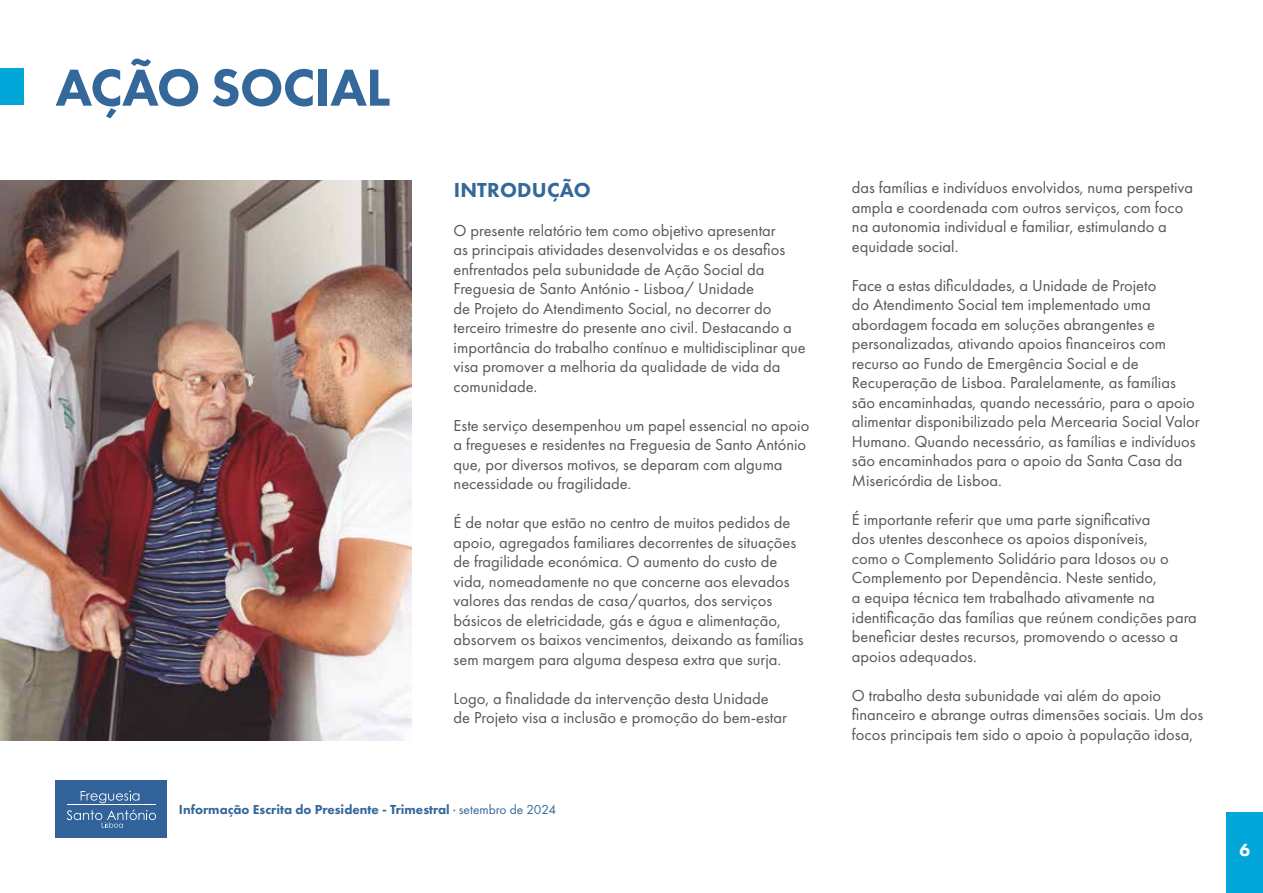
<style>
.page{position:relative;width:1263px;height:893px;background:#fff}
.page>*{position:absolute;margin:0;border:0;box-sizing:border-box;transform-origin:0 0}
.t1{font:800 54px "Futura PT";letter-spacing:-.015em;color:#34679a}
.t2{font:800 21px "Futura PT";letter-spacing:.01em;color:#34679a}
.t3{font:800 18px "Futura PT";color:#fff}
.t4{font:16.5px/19.5px "Futura PT";color:#575756}
.t5{font:800 13.5px "Futura PT";color:#34679a}
.s1{font-weight:400}
</style>
<div class="page">
<img style="left:0;top:181px;width:411px;height:560px">
<div style="left:1227px;top:812px;width:36px;height:81px;background:#00a7d8"></div>
<div style="left:55px;top:781px;width:112px;height:57px;background:#31639a"></div>
<svg style="left:81px;top:791px;width:58px;height:12px"></svg>
<svg style="left:67px;top:810px;width:89px;height:18px"></svg>
<hr style="left:67px;top:805px;width:89px;height:1px;background:#fff">
<div style="left:0;top:69px;width:24px;height:36px;background:#00a7d8"></div>
<h1 class="t1" style="left:56px;top:54px;width:336px">AÇÃO SOCIAL</h1>
<p class="t2" style="left:454px;top:177px;width:139px">INTRODUÇÃO</p>
<p class="t4" style="left:454px;top:220px;width:354px">O presente relatório tem como objetivo apresentar<br>as principais atividades desenvolvidas e os desafios enfrentados pela subunidade de Ação Social da Freguesia de Santo António - Lisboa/ Unidade<br>de Projeto do Atendimento Social, no decorrer do terceiro trimestre do presente ano civil. Destacando a importância do trabalho contínuo e multidisciplinar que visa promover a melhoria da qualidade de vida da comunidade.</p>
<p class="t4" style="left:454px;top:415px;width:357px">Este serviço desempenhou um papel essencial no apoio a fregueses e residentes na Freguesia de Santo António que, por diversos motivos, se deparam com alguma necessidade ou fragilidade.</p>
<p class="t4" style="left:454px;top:513px;width:352px">É de notar que estão no centro de muitos pedidos de apoio, agregados familiares decorrentes de situações de fragilidade económica. O aumento do custo de vida, nomeadamente no que concerne aos elevados valores das rendas de casa/quartos, dos serviços básicos de eletricidade, gás e água e alimentação, absorvem os baixos vencimentos, deixando as famílias sem margem para alguma despesa extra que surja.</p>
<p class="t4" style="left:454px;top:688px;width:335px">Logo, a finalidade da intervenção desta Unidade de Projeto visa a inclusão e promoção do bem-estar</p>
<p class="t5" style="left:179px;top:801px;width:379px">Informação Escrita do Presidente - Trimestral <span class="s1">· setembro de 2024</span></p>
<p class="t4" style="left:852px;top:178px;width:343px">das famílias e indivíduos envolvidos, numa perspetiva ampla e coordenada com outros serviços, com foco na autonomia individual e familiar, estimulando a equidade social.</p>
<p class="t4" style="left:852px;top:276px;width:349px">Face a estas dificuldades, a Unidade de Projeto<br>do Atendimento Social tem implementado uma abordagem focada em soluções abrangentes e personalizadas, ativando apoios financeiros com recurso ao Fundo de Emergência Social e de Recuperação de Lisboa. Paralelamente, as famílias são encaminhadas, quando necessário, para o apoio alimentar disponibilizado pela Mercearia Social Valor Humano. Quando necessário, as famílias e indivíduos são encaminhados para o apoio da Santa Casa da Misericórdia de Lisboa.</p>
<p class="t4" style="left:852px;top:510px;width:346px">É importante referir que uma parte significativa<br>dos utentes desconhece os apoios disponíveis,<br>como o Complemento Solidário para Idosos ou o Complemento por Dependência. Neste sentido,<br>a equipa técnica tem trabalhado ativamente na identificação das famílias que reúnem condições para beneficiar destes recursos, promovendo o acesso a apoios adequados.</p>
<p class="t4" style="left:852px;top:685px;width:353px">O trabalho desta subunidade vai além do apoio financeiro e abrange outras dimensões sociais. Um dos focos principais tem sido o apoio à população idosa,</p>
<p class="t3" style="left:1239px;top:839px;width:12px">6</p>
</div>
